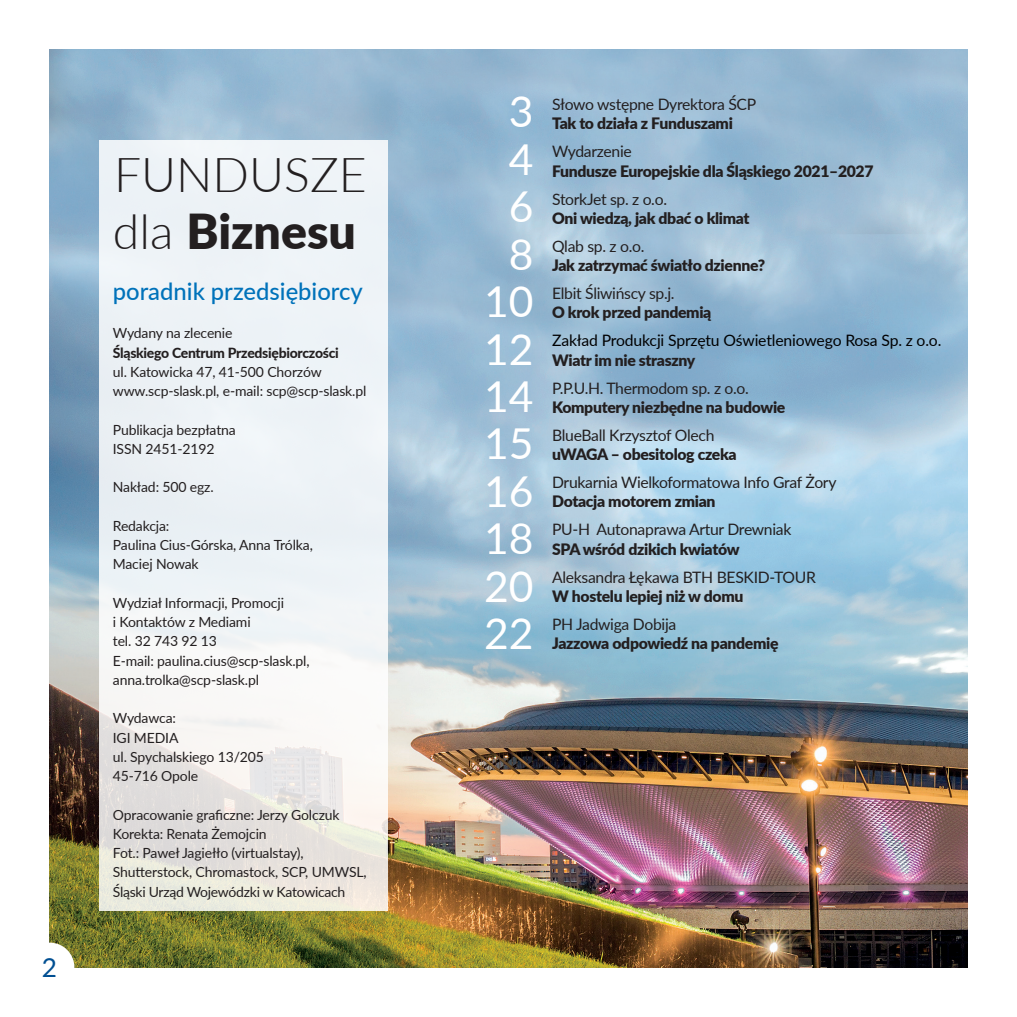
<style>
.page{position:relative;width:1017px;height:1017px;background:#fff}
.page>*{position:absolute;margin:0;border:0;box-sizing:border-box;transform-origin:0 0}
.t1{font:900 48.12px "Lato";color:#231f20}
.t2{font:300 48.12px "Lato";color:#231f20}
.t3{font:42.52px "Lato";color:#fff}
.t4{font:26.25px "Lato";color:#004f92}
.t5{font:500 23.8px "Lato";color:#0072ba}
.t6{font:900 15.75px "Lato";letter-spacing:-.02em;color:#231f20}
.t7{font:15.75px "Lato";letter-spacing:-.02em;color:#231f20}
.t8{font:15.75px "Lato";letter-spacing:-.01em;color:#000001}
.t9{font:14px "Lato";letter-spacing:-.01em;color:#231f20}
.t10{font:800 14px "Lato";letter-spacing:-.02em;color:#231f20}
.s1{font-weight:300}
</style>
<div class="page">
<img style="left:50px;top:50px;width:917px;height:917px">
<svg style="left:99px;top:140px;width:289px;height:770px;fill:#edf3f6"></svg>
<div style="left:25px;top:943px;width:49px;height:49px;background:#fff;border-radius:50%"></div>
<p class="t4" style="left:42px;top:948px;width:17px">2</p>
<p class="t2" style="left:114px;top:141px;width:254px">FUNDUSZE</p>
<p class="t1" style="left:113px;top:196px;width:245px"><span class="s1">dla</span> Biznesu</p>
<p class="t5" style="left:113px;top:274px;width:252px">poradnik przedsiębiorcy</p>
<p class="t9" style="left:113px;top:323px;width:121px">Wydany na zlecenie</p>
<p class="t10" style="left:113px;top:342px;width:228px">Śląskiego Centrum Przedsiębiorczości</p>
<p class="t9" style="left:113px;top:362px;width:210px">ul. Katowicka 47, 41-500 Chorzów</p>
<p class="t9" style="left:113px;top:381px;width:255px">www.scp-slask.pl, e-mail: scp@scp-slask.pl</p>
<p class="t9" style="left:113px;top:419px;width:124px">Publikacja bezpłatna</p>
<p class="t9" style="left:113px;top:439px;width:103px">ISSN 2451-2192</p>
<p class="t9" style="left:113px;top:477px;width:102px">Nakład: 500 egz.</p>
<p class="t9" style="left:113px;top:516px;width:58px">Redakcja:</p>
<p class="t9" style="left:113px;top:535px;width:202px">Paulina Cius-Górska, Anna Trólka,</p>
<p class="t9" style="left:113px;top:554px;width:87px">Maciej Nowak</p>
<p class="t9" style="left:113px;top:593px;width:173px">Wydział Informacji, Promocji</p>
<p class="t9" style="left:113px;top:612px;width:139px">i Kontaktów z Mediami</p>
<p class="t9" style="left:113px;top:631px;width:106px">tel. 32 743 92 13</p>
<p class="t9" style="left:113px;top:650px;width:198px">E-mail: paulina.cius@scp-slask.pl,</p>
<p class="t9" style="left:113px;top:670px;width:148px">anna.trolka@scp-slask.pl</p>
<p class="t9" style="left:113px;top:708px;width:65px">Wydawca:</p>
<p class="t9" style="left:113px;top:727px;width:67px">IGI MEDIA</p>
<p class="t9" style="left:113px;top:747px;width:153px">ul. Spychalskiego 13/205</p>
<p class="t9" style="left:113px;top:766px;width:87px">45-716 Opole</p>
<p class="t9" style="left:113px;top:804px;width:228px">Opracowanie graficzne: Jerzy Golczuk</p>
<p class="t9" style="left:113px;top:824px;width:155px">Korekta: Renata Żemojcin</p>
<p class="t9" style="left:113px;top:843px;width:192px">Fot.: Paweł Jagiełło (virtualstay),</p>
<p class="t9" style="left:113px;top:862px;width:255px">Shutterstock, Chromastock, SCP, UMWSL,</p>
<p class="t9" style="left:113px;top:881px;width:234px">Śląski Urząd Wojewódzki w Katowicach</p>
<p class="t3" style="left:509px;top:81px;width:26px">3</p>
<p class="t3" style="left:509px;top:129px;width:26px">4</p>
<p class="t3" style="left:509px;top:176px;width:26px">6</p>
<p class="t3" style="left:509px;top:224px;width:26px">8</p>
<p class="t3" style="left:484px;top:271px;width:51px">10</p>
<p class="t3" style="left:484px;top:319px;width:51px">12</p>
<p class="t3" style="left:484px;top:366px;width:51px">14</p>
<p class="t3" style="left:484px;top:413px;width:51px">15</p>
<p class="t3" style="left:484px;top:461px;width:51px">16</p>
<p class="t3" style="left:484px;top:508px;width:51px">18</p>
<p class="t3" style="left:484px;top:556px;width:51px">20</p>
<p class="t3" style="left:484px;top:603px;width:51px">22</p>
<p class="t7" style="left:552px;top:93px;width:206px">Słowo wstępne Dyrektora ŚCP</p>
<p class="t6" style="left:552px;top:112px;width:182px">Tak to działa z Funduszami</p>
<p class="t7" style="left:552px;top:140px;width:81px">Wydarzenie</p>
<p class="t6" style="left:552px;top:159px;width:323px">Fundusze Europejskie dla Śląskiego 2021–2027</p>
<p class="t7" style="left:552px;top:188px;width:116px">StorkJet sp. z o.o.</p>
<p class="t6" style="left:552px;top:206px;width:199px">Oni wiedzą, jak dbać o klimat</p>
<p class="t7" style="left:552px;top:235px;width:94px">Qlab sp. z o.o.</p>
<p class="t6" style="left:552px;top:253px;width:215px">Jak zatrzymać światło dzienne?</p>
<p class="t7" style="left:552px;top:282px;width:124px">Elbit Śliwińscy sp.j.</p>
<p class="t6" style="left:552px;top:301px;width:161px">O krok przed pandemią</p>
<p class="t8" style="left:552px;top:329px;width:391px">Zakład Produkcji Sprzętu Oświetleniowego Rosa Sp. z o.o.</p>
<p class="t6" style="left:552px;top:348px;width:145px">Wiatr im nie straszny</p>
<p class="t7" style="left:552px;top:377px;width:198px">P.P.U.H. Thermodom sp. z o.o.</p>
<p class="t6" style="left:552px;top:395px;width:235px">Komputery niezbędne na budowie</p>
<p class="t7" style="left:552px;top:424px;width:164px">BlueBall Krzysztof Olech</p>
<p class="t6" style="left:552px;top:442px;width:186px">uWAGA – obesitolog czeka</p>
<p class="t7" style="left:552px;top:471px;width:286px">Drukarnia Wielkoformatowa Info Graf Żory</p>
<p class="t6" style="left:552px;top:490px;width:165px">Dotacja motorem zmian</p>
<p class="t7" style="left:552px;top:518px;width:241px">PU-H Autonaprawa Artur Drewniak</p>
<p class="t6" style="left:552px;top:537px;width:189px">SPA wśród dzikich kwiatów</p>
<p class="t7" style="left:552px;top:566px;width:265px">Aleksandra Łękawa BTH BESKID-TOUR</p>
<p class="t6" style="left:552px;top:584px;width:193px">W hostelu lepiej niż w domu</p>
<p class="t7" style="left:552px;top:613px;width:126px">PH Jadwiga Dobija</p>
<p class="t6" style="left:552px;top:631px;width:228px">Jazzowa odpowiedź na pandemię</p>
</div>
